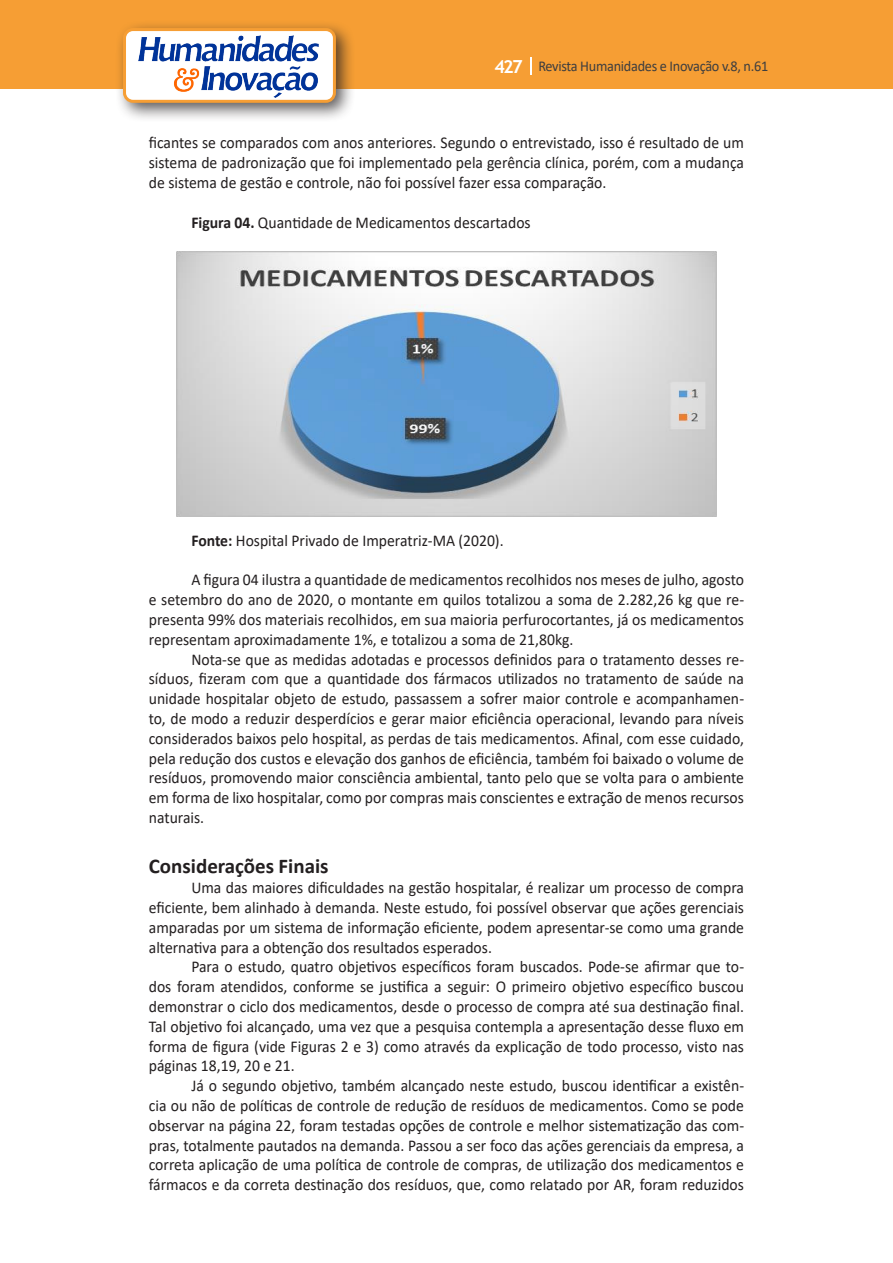
<style>
.page{position:relative;width:893px;height:1263px;background:#fff}
.page>*{position:absolute;margin:0;border:0;box-sizing:border-box;transform-origin:0 0}
.Titulo_2{font:700 21px "Calibri";color:#231f20}
.Texto{font:16.5px/19.8px "Calibri";color:#231f20;text-align:justify;scale:.95 1}
.t1{font:15px "Calibri";letter-spacing:-.02em;color:#3e3e3f;scale:.95 1}
.s1{font-family:"Trebuchet MS";font-weight:700;font-size:18px;color:#fff}
.s2{font-weight:700}
</style>
<div class="page">
<div style="left:0;top:0;width:893px;height:88px;background:#f69e34"></div>
<svg style="left:530px;top:57px;width:2px;height:18px"></svg>
<div style="left:115px;top:20px;width:241px;height:103px;background:#231f20;opacity:.75"></div>
<div style="left:125px;top:30px;width:209px;height:71px;background:#fff;border-radius:9px"></div>
<img style="left:138px;top:35px;width:181px;height:62px">
<div style="left:123px;top:28px;width:213px;height:75px;border:3px solid #f69e34;border-radius:9px"></div>
<img style="left:176px;top:251px;width:541px;height:266px">
<p class="t1" style="left:495px;top:56px;width:290px"><span class="s1">427</span> Revista Humanidades e Inovação v.8, n.61</p>
<p class="Texto" style="left:149px;top:133px;width:628px">ficantes se comparados com anos anteriores. Segundo o entrevistado, isso é resultado de um sistema de padronização que foi implementado pela gerência clínica, porém, com a mudança de sistema de gestão e controle, não foi possível fazer essa comparação.</p>
<p class="Texto" style="left:191px;top:212px;width:359px"><span class="s2">Figura 04.</span> Quantidade de Medicamentos descartados</p>
<p class="Texto" style="left:191px;top:530px;width:330px"><span class="s2">Fonte:</span> Hospital Privado de Imperatriz-MA (2020).</p>
<p class="Texto" style="left:149px;top:569px;width:628px;text-indent:43px">A figura 04 ilustra a quantidade de medicamentos recolhidos nos meses de julho, agosto e setembro do ano de 2020, o montante em quilos totalizou a soma de 2.282,26 kg que re&shy;presenta 99% dos materiais recolhidos, em sua maioria perfurocortantes, já os medicamentos representam aproximadamente 1%, e totalizou a soma de 21,80kg.</p>
<p class="Texto" style="left:149px;top:649px;width:628px;text-indent:43px">Nota-se que as medidas adotadas e processos definidos para o tratamento desses re&shy;síduos, fizeram com que a quantidade dos fármacos utilizados no tratamento de saúde na unidade hospitalar objeto de estudo, passassem a sofrer maior controle e acompanhamen&shy;to, de modo a reduzir desperdícios e gerar maior eficiência operacional, levando para níveis considerados baixos pelo hospital, as perdas de tais medicamentos. Afinal, com esse cuidado, pela redução dos custos e elevação dos ganhos de eficiência, também foi baixado o volume de resíduos, promovendo maior consciência ambiental, tanto pelo que se volta para o ambiente em forma de lixo hospitalar, como por compras mais conscientes e extração de menos recursos naturais.</p>
<p class="Titulo_2" style="left:149px;top:851px;width:181px">Considerações Finais</p>
<p class="Texto" style="left:149px;top:877px;width:628px;text-indent:43px">Uma das maiores dificuldades na gestão hospitalar, é realizar um processo de compra eficiente, bem alinhado à demanda. Neste estudo, foi possível observar que ações gerenciais amparadas por um sistema de informação eficiente, podem apresentar-se como uma grande alternativa para a obtenção dos resultados esperados.</p>
<p class="Texto" style="left:149px;top:956px;width:628px;text-indent:43px">Para o estudo, quatro objetivos específicos foram buscados. Pode-se afirmar que to&shy;dos foram atendidos, conforme se justifica a seguir: O primeiro objetivo específico buscou demonstrar o ciclo dos medicamentos, desde o processo de compra até sua destinação final.<br>Tal objetivo foi alcançado, uma vez que a pesquisa contempla a apresentação desse fluxo em forma de figura (vide Figuras 2 e 3) como através da explicação de todo processo, visto nas páginas 18,19, 20 e 21.</p>
<p class="Texto" style="left:149px;top:1075px;width:628px;text-indent:43px">Já o segundo objetivo, também alcançado neste estudo, buscou identificar a existên&shy;cia ou não de políticas de controle de redução de resíduos de medicamentos. Como se pode observar na página 22, foram testadas opções de controle e melhor sistematização das com&shy;pras, totalmente pautados na demanda. Passou a ser foco das ações gerenciais da empresa, a correta aplicação de uma política de controle de compras, de utilização dos medicamentos e fármacos e da correta destinação dos resíduos, que, como relatado por AR, foram reduzidos</p>
</div>
